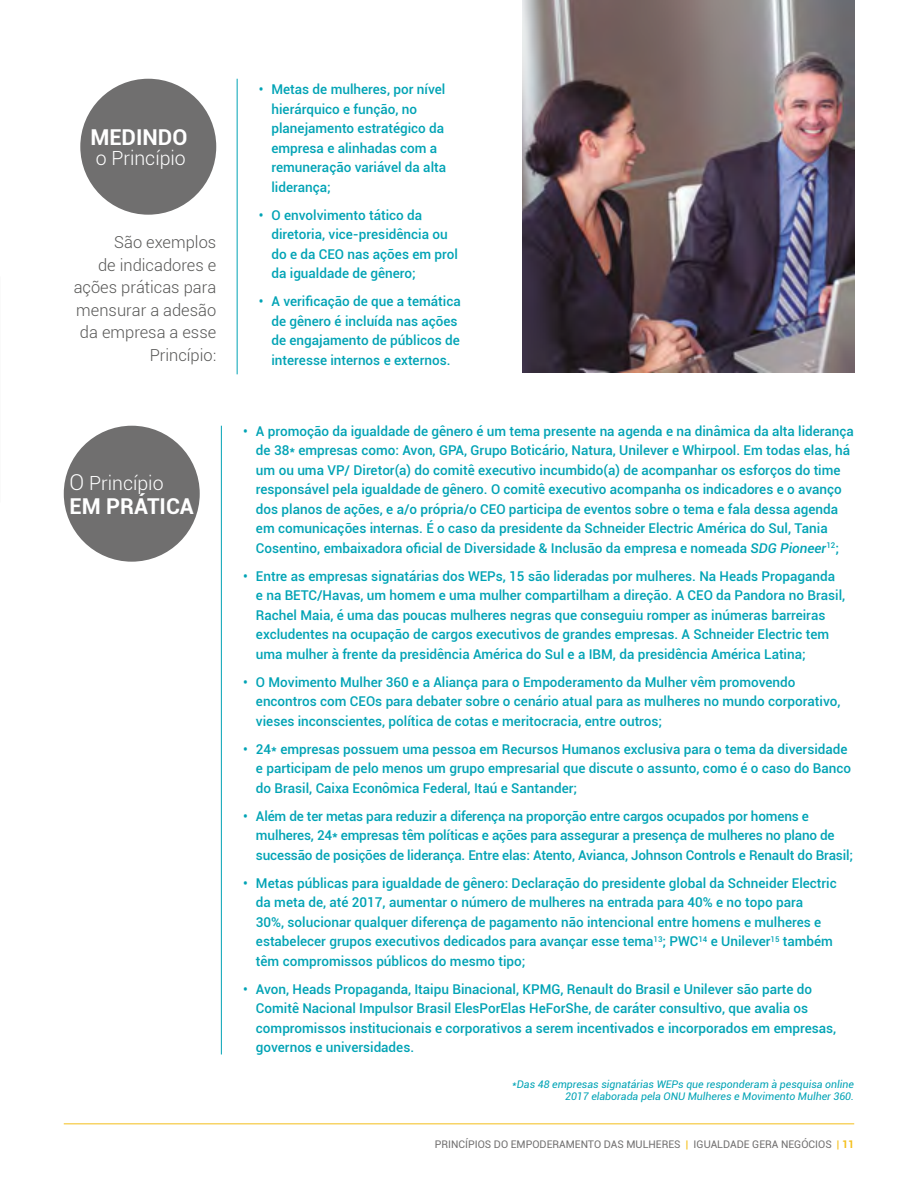
<style>
.page{position:relative;width:918px;height:1188px;background:#fff}
.page>*{position:absolute;margin:0;border:0;box-sizing:border-box;transform-origin:0 0}
.t1{font:700 21.9px "Roboto";color:#fff}
.t2{font:300 19.5px "Roboto";color:#fff}
.t3{font:300 16.5px/22.5px "Roboto";color:#575756;text-align:right}
.t4{font:500 13.5px/19.5px "Roboto";color:#00a3b5}
.t5{font:italic 10.5px/12.6px "Roboto";color:#00a3b5;text-align:right}
.t6{font:10.5px "Roboto";color:#706f6f}
.s1{font-size:21.9px}
.s2{font-style:italic}
.s3{color:#f4bf1a}
.s4{font-weight:700;color:#f4bf1a}
</style>
<div class="page">
<div style="left:80px;top:79px;width:136px;height:136px;background:#706f6f;border-radius:50%"></div>
<hr style="left:237px;top:79px;width:1px;height:295px;background:#00a3b5">
<div style="left:64px;top:426px;width:136px;height:136px;background:#706f6f;border-radius:50%"></div>
<hr style="left:221px;top:426px;width:1px;height:628px;background:#00a3b5">
<img style="left:522px;top:0;width:332px;height:373px">
<hr style="left:64px;top:1123px;width:790px;height:1px;background:#f4bf1a">
<h1 class="t1" style="left:90px;top:122px;width:99px">MEDINDO</h1>
<h2 class="t2" style="left:96px;top:144px;width:92px">o Princípio</h2>
<p class="t3" style="left:74px;top:231px;width:144px">São exemplos<br>de indicadores e ações práticas para mensurar a adesão da empresa a esse<br>Princípio:</p>
<h2 class="t2" style="left:70px;top:469px;width:95px"><span class="s1">O</span> Princípio</h2>
<h1 class="t1" style="left:70px;top:491px;width:126px">EM PRÁTICA</h1>
<p class="t4" style="left:271px;top:79px;width:176px;text-indent:-13px">• Metas de mulheres, por nível hierárquico e função, no planejamento estratégico da empresa e alinhadas com a remuneração variável da alta liderança;</p>
<p class="t4" style="left:271px;top:205px;width:188px;text-indent:-13px">• O envolvimento tático da diretoria, vice-presidência ou do e da CEO nas ações em prol da igualdade de gênero;</p>
<p class="t4" style="left:271px;top:291px;width:191px;text-indent:-13px">• A verificação de que a temática de gênero é incluída nas ações de engajamento de públicos de interesse internos e externos.</p>
<p class="t4" style="left:256px;top:421px;width:600px;text-indent:-13px">• A promoção da igualdade de gênero é um tema presente na agenda e na dinâmica da alta liderança de 38* empresas como: Avon, GPA, Grupo Boticário, Natura, Unilever e Whirpool. Em todas elas, há um ou uma VP/ Diretor(a) do comitê executivo incumbido(a) de acompanhar os esforços do time responsável pela igualdade de gênero. O comitê executivo acompanha os indicadores e o avanço dos planos de ações, e a/o própria/o CEO participa de eventos sobre o tema e fala dessa agenda em comunicações internas. É o caso da presidente da Schneider Electric América do Sul, Tania Cosentino, embaixadora oficial de Diversidade &amp; Inclusão da empresa e nomeada <span class="s2">SDG Pioneer</span><sup>12</sup>;</p>
<p class="t4" style="left:256px;top:566px;width:591px;text-indent:-13px">• Entre as empresas signatárias dos WEPs, 15 são lideradas por mulheres. Na Heads Propaganda e na BETC/Havas, um homem e uma mulher compartilham a direção. A CEO da Pandora no Brasil, Rachel Maia, é uma das poucas mulheres negras que conseguiu romper as inúmeras barreiras excludentes na ocupação de cargos executivos de grandes empresas. A Schneider Electric tem uma mulher à frente da presidência América do Sul e a IBM, da presidência América Latina;</p>
<p class="t4" style="left:256px;top:672px;width:586px;text-indent:-13px">• O Movimento Mulher 360 e a Aliança para o Empoderamento da Mulher vêm promovendo encontros com CEOs para debater sobre o cenário atual para as mulheres no mundo corporativo, vieses inconscientes, política de cotas e meritocracia, entre outros;</p>
<p class="t4" style="left:256px;top:739px;width:597px;text-indent:-13px">• 24* empresas possuem uma pessoa em Recursos Humanos exclusiva para o tema da diversidade e participam de pelo menos um grupo empresarial que discute o assunto, como é o caso do Banco do Brasil, Caixa Econômica Federal, Itaú e Santander;</p>
<p class="t4" style="left:256px;top:806px;width:599px;text-indent:-13px">• Além de ter metas para reduzir a diferença na proporção entre cargos ocupados por homens e mulheres, 24* empresas têm políticas e ações para assegurar a presença de mulheres no plano de sucessão de posições de liderança. Entre elas: Atento, Avianca, Johnson Controls e Renault do Brasil;</p>
<p class="t4" style="left:256px;top:873px;width:582px;text-indent:-13px">• Metas públicas para igualdade de gênero: Declaração do presidente global da Schneider Electric da meta de, até 2017, aumentar o número de mulheres na entrada para 40% e no topo para<br>30%, solucionar qualquer diferença de pagamento não intencional entre homens e mulheres e estabelecer grupos executivos dedicados para avançar esse tema<sup>13</sup>; PWC<sup>14</sup> e Unilever<sup>15</sup> também têm compromissos públicos do mesmo tipo;</p>
<p class="t4" style="left:256px;top:979px;width:582px;text-indent:-13px">• Avon, Heads Propaganda, Itaipu Binacional, KPMG, Renault do Brasil e Unilever são parte do Comitê Nacional Impulsor Brasil ElesPorElas HeForShe, de caráter consultivo, que avalia os compromissos institucionais e corporativos a serem incentivados e incorporados em empresas, governos e universidades.</p>
<p class="t5" style="left:512px;top:1077px;width:343px">*Das 48 empresas signatárias WEPs que responderam à pesquisa online<br>2017 elaborada pela ONU Mulheres e Movimento Mulher 360.</p>
<p class="t6" style="left:435px;top:1137px;width:421px">PRINCÍPIOS DO EMPODERAMENTO DAS MULHERES <span class="s3">|</span> IGUALDADE GERA NEGÓCIOS <span class="s3">|</span> <span class="s4">11</span></p>
</div>
